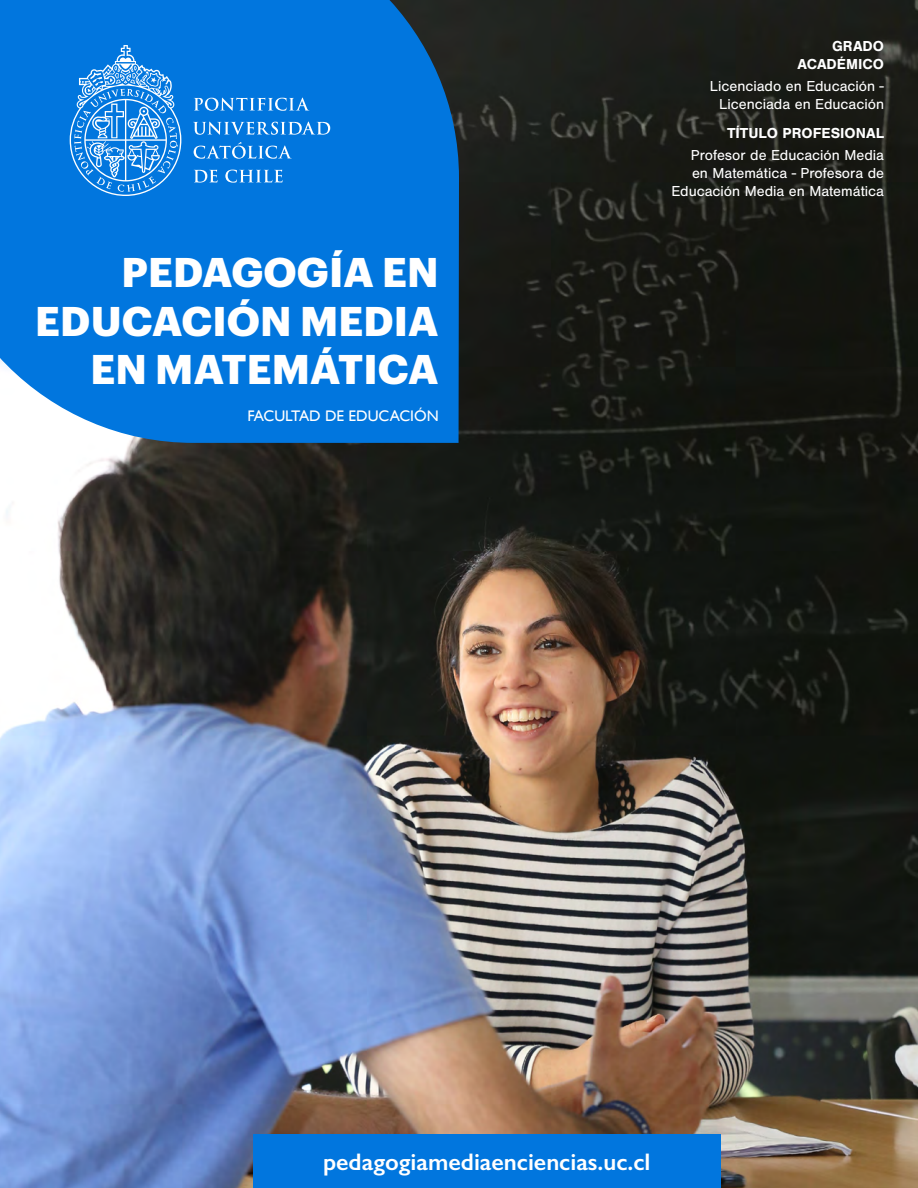
<style>
.page{position:relative;width:918px;height:1188px;background:#fff}
.page>*{position:absolute;margin:0;border:0;box-sizing:border-box;transform-origin:0 0}
.t1{font:700 40.65px/48.8px "Graphik";letter-spacing:.005em;color:#fff;text-align:right}
.t2{font:600 24px "Gill Sans";color:#fff}
.t3{font:15.3px "Gill Sans";color:#fff}
.t4{font:15px/18px "Nimbus San";color:#fff;text-align:right}
.t5{font:700 15px/18px "Nimbus San";color:#fff;text-align:right}
</style>
<div class="page">
<img style="left:0;top:0;width:918px;height:1188px">
<div style="left:0;top:0;width:459px;height:443px;background:#0176de"></div>
<div style="left:253px;top:1134px;width:468px;height:54px;background:#0176de"></div>
<svg style="left:194px;top:98px;width:115px;height:13px"></svg>
<svg style="left:193px;top:122px;width:137px;height:13px;background:#489ce7"></svg>
<svg style="left:194px;top:142px;width:98px;height:17px;background:#3391e4"></svg>
<svg style="left:194px;top:170px;width:24px;height:13px"></svg>
<svg style="left:225px;top:170px;width:58px;height:13px"></svg>
<svg style="left:70px;top:45px;width:112px;height:151px;background:#3793e4"></svg>
<h1 class="t1" style="left:35px;top:244px;width:405px">PEDAGOGÍA EN<br>EDUCACIÓN MEDIA<br>EN MATEMÁTICA</h1>
<p class="t3" style="left:247px;top:407px;width:193px">FACULTAD DE EDUCACIÓN</p>
<p class="t5" style="left:798px;top:37px;width:88px">GRADO<br>ACADÉMICO</p>
<p class="t4" style="left:710px;top:77px;width:176px">Licenciado en Educación -<br>Licenciada en Educación</p>
<p class="t5" style="left:727px;top:124px;width:159px">TÍTULO PROFESIONAL</p>
<p class="t4" style="left:671px;top:146px;width:214px">Profesor de Educación Media en Matemática - Profesora de<br>Educación Media en Matemática</p>
<h2 class="t2" style="left:323px;top:1147px;width:329px">pedagogiamediaenciencias.uc.cl</h2>
</div>
